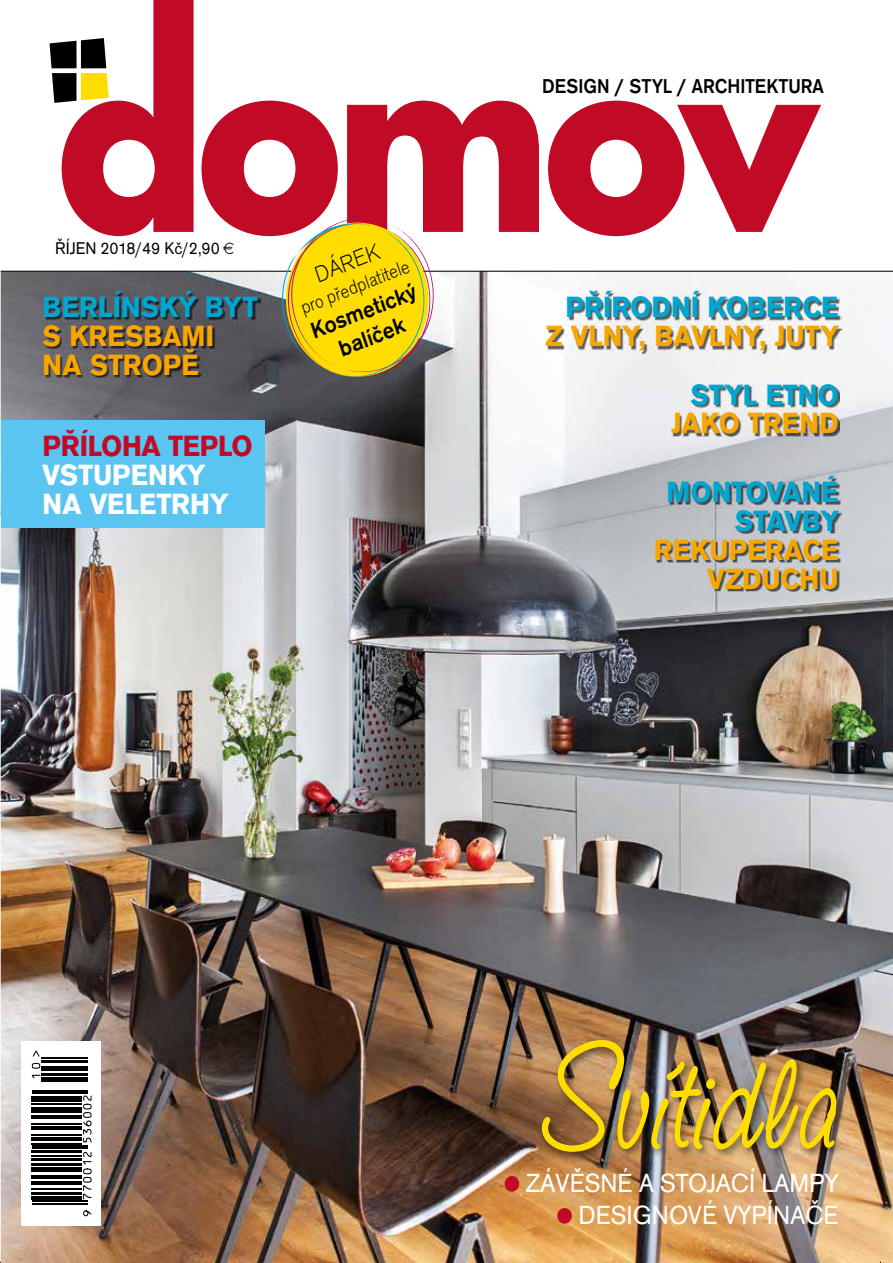
<style>
.page{position:relative;width:893px;height:1263px;background:#fff}
.page>*{position:absolute;margin:0;border:0;box-sizing:border-box;transform-origin:0 0}
.t1{font:172.65px "Studio Script Itc DCE Alter";letter-spacing:-.005em;color:#fd0;scale:.83 1}
.t2{font:700 30.45px/28.8px "Accius TCE";color:#f7a600;scale:.92 1}
.t3{font:700 30.45px/28.8px "Accius TCE";color:#00a6d0;text-align:right;scale:.92 1}
.t4{font:700 30.45px/28.8px "Accius TCE";color:#fff;scale:.92 1}
.t5{font:700 30.45px "Accius TCE";letter-spacing:-.01em;color:#c10a25;scale:.92 1}
.t6{font:27.3px/32.1px "Accius TOT";color:#fff;text-align:right;scale:.92 1}
.t7{font:500 23.85px/26.8px "Accius TOT";color:#000;text-align:center;scale:.94 1}
.t8{font:300 23.85px "Accius TOT";color:#000;scale:.94 1}
.t9{font:500 20.85px "Accius TCE";color:#000;scale:.92 1}
.t10{font:300 20.25px "Accius TOT";color:#000;scale:.94 1}
.t11{font:17.7px "Accius TCE";color:#000;scale:.92 1}
</style>
<div class="page">
<img style="left:1px;top:272px;width:892px;height:991px">
<hr style="left:1px;top:271px;width:892px;height:1px;background:#000">
<img style="left:44px;top:293px;width:216px;height:85px">
<img style="left:547px;top:293px;width:294px;height:61px">
<img style="left:673px;top:385px;width:167px;height:51px">
<img style="left:657px;top:478px;width:185px;height:113px">
<img style="left:538px;top:1035px;width:308px;height:127px">
<svg style="left:62px;top:0;width:759px;height:236px"></svg>
<svg style="left:50px;top:38px;width:59px;height:65px"></svg>
<svg style="left:273px;top:210px;width:168px;height:177px;background:#d7b73e"></svg>
<div style="left:22px;top:1041px;width:79px;height:184px;background:#fff"></div>
<svg style="left:31px;top:1057px;width:57px;height:148px"></svg>
<hr style="left:32px;top:1203px;width:55px;height:1px;background:#000">
<hr style="left:32px;top:1200px;width:55px;height:2px;background:#000">
<hr style="left:32px;top:1196px;width:50px;height:3px;background:#000">
<hr style="left:32px;top:1192px;width:50px;height:2px;background:#000">
<hr style="left:32px;top:1188px;width:50px;height:2px;background:#000">
<hr style="left:32px;top:1184px;width:50px;height:1px;background:#000">
<hr style="left:32px;top:1181px;width:50px;height:1px;background:#000">
<hr style="left:32px;top:1175px;width:50px;height:4px;background:#000">
<hr style="left:32px;top:1169px;width:50px;height:3px;background:#000">
<hr style="left:32px;top:1167px;width:50px;height:1px;background:#000">
<hr style="left:32px;top:1163px;width:50px;height:3px;background:#000">
<hr style="left:32px;top:1158px;width:50px;height:3px;background:#000">
<hr style="left:32px;top:1155px;width:50px;height:1px;background:#000">
<hr style="left:32px;top:1150px;width:50px;height:2px;background:#000">
<hr style="left:32px;top:1148px;width:55px;height:1px;background:#000">
<hr style="left:32px;top:1145px;width:55px;height:1px;background:#000">
<hr style="left:32px;top:1143px;width:50px;height:1px;background:#000">
<hr style="left:32px;top:1137px;width:50px;height:3px;background:#000">
<hr style="left:32px;top:1134px;width:50px;height:2px;background:#000">
<hr style="left:32px;top:1128px;width:50px;height:2px;background:#000">
<hr style="left:32px;top:1126px;width:50px;height:1px;background:#000">
<hr style="left:32px;top:1124px;width:50px;height:1px;background:#000">
<hr style="left:32px;top:1115px;width:50px;height:4px;background:#000">
<hr style="left:32px;top:1112px;width:50px;height:1px;background:#000">
<hr style="left:32px;top:1107px;width:50px;height:3px;background:#000">
<hr style="left:32px;top:1103px;width:50px;height:1px;background:#000">
<hr style="left:32px;top:1100px;width:50px;height:2px;background:#000">
<hr style="left:32px;top:1096px;width:50px;height:2px;background:#000">
<hr style="left:32px;top:1092px;width:55px;height:2px;background:#000">
<hr style="left:32px;top:1090px;width:55px;height:1px;background:#000">
<hr style="left:41px;top:1080px;width:46px;height:2px;background:#000">
<hr style="left:41px;top:1077px;width:46px;height:2px;background:#000">
<hr style="left:41px;top:1073px;width:46px;height:3px;background:#000">
<hr style="left:41px;top:1068px;width:46px;height:3px;background:#000">
<hr style="left:41px;top:1066px;width:46px;height:1px;background:#000">
<hr style="left:41px;top:1060px;width:46px;height:2px;background:#000">
<hr style="left:41px;top:1058px;width:46px;height:1px;background:#000">
<svg style="left:83px;top:1210px;width:9px;height:7px"></svg>
<svg style="left:82px;top:1151px;width:10px;height:49px"></svg>
<svg style="left:82px;top:1095px;width:10px;height:48px"></svg>
<svg style="left:31px;top:1050px;width:10px;height:29px"></svg>
<div style="left:1px;top:420px;width:264px;height:107px;background:#5bc5f2"></div>
<svg style="left:505px;top:1175px;width:14px;height:16px"></svg>
<svg style="left:557px;top:1207px;width:15px;height:16px"></svg>
<p class="t11" style="left:55px;top:238px;width:180px">ŘÍJEN 2018/49 Kč/2,90</p>
<p class="t3" style="left:43px;top:294px;width:235px">BERLÍNSKÝ BYT</p>
<p class="t2" style="left:43px;top:322px;width:188px">S KRESBAMI<br>NA STROPĚ</p>
<p class="t5" style="left:43px;top:429px;width:230px">PŘÍLOHA TEPLO</p>
<p class="t4" style="left:43px;top:461px;width:203px">VSTUPENKY<br>NA VELETRHY</p>
<p class="t8" style="left:310px;top:263px;width:74px;rotate:-22deg">DÁREK</p>
<p class="t10" style="left:297px;top:298px;width:125px;rotate:-22deg">pro předplatitele</p>
<p class="t7" style="left:307px;top:320px;width:120px;rotate:-22deg">Kosmetický balíček</p>
<p class="t9" style="left:542px;top:74px;width:308px">DESIGN / STYL / ARCHITEKTURA</p>
<p class="t3" style="left:565px;top:294px;width:298px">PŘÍRODNÍ KOBERCE</p>
<p class="t2" style="left:545px;top:322px;width:320px">Z VLNY, BAVLNY, JUTY</p>
<p class="t3" style="left:690px;top:381px;width:163px">STYL ETNO</p>
<p class="t2" style="left:671px;top:410px;width:184px">JAKO TREND</p>
<p class="t3" style="left:667px;top:478px;width:188px">MONTOVANÉ<br>STAVBY</p>
<p class="t2" style="left:654px;top:536px;width:202px;text-align:right">REKUPERACE<br>VZDUCHU</p>
<h1 class="t1" style="left:552px;top:1001px;width:347px">Svítidla</h1>
<p class="t6" style="left:526px;top:1168px;width:342px">ZÁVĚSNÉ A STOJACÍ LAMPY<br>DESIGNOVÉ VYPÍNAČE</p>
</div>
